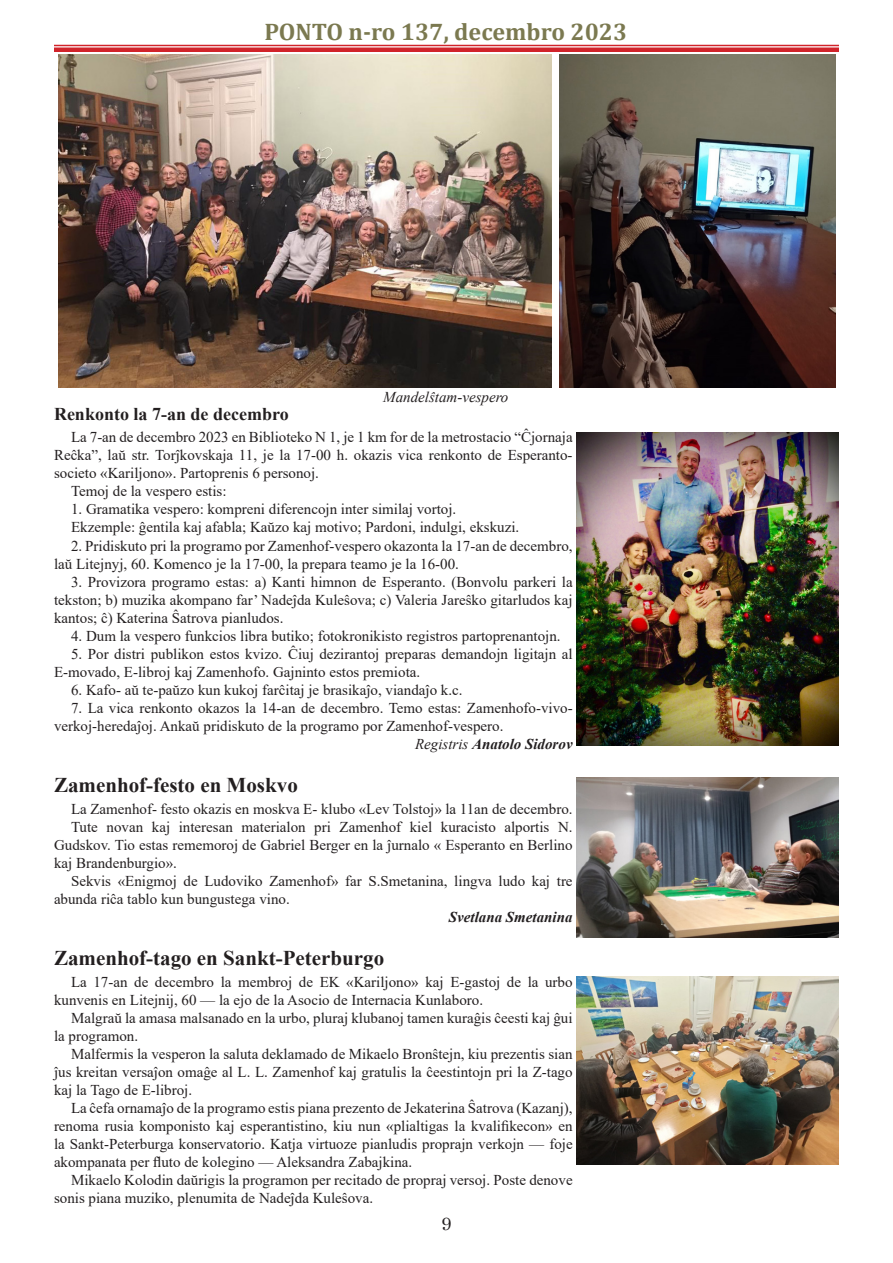
<style>
.page{position:relative;width:893px;height:1263px;background:#fff}
.page>*{position:absolute;margin:0;border:0;box-sizing:border-box;transform-origin:0 0}
.t1{font:700 24px "Cambria";color:#7b7950}
.t2{font:700 21px "Times New Roman";color:#231f20}
.t3{font:700 18px "Times New Roman";color:#231f20}
.t4{font:18px "Century";color:#231f20}
.t5{font:15px/18px "Times New Roman";color:#231f20}
.t6{font:italic 700 15px "Times New Roman";color:#231f20}
.t7{font:italic 15px "Times New Roman";color:#231f20}
.s1{font-weight:400}
</style>
<div class="page">
<hr style="left:54px;top:45px;width:785px;height:1px;background:#d1232a">
<div style="left:54px;top:47px;width:785px;height:5px;background:#d1232a"></div>
<img style="left:577px;top:433px;width:261px;height:312px">
<img style="left:58px;top:54px;width:494px;height:334px">
<img style="left:560px;top:54px;width:275px;height:334px">
<img style="left:577px;top:777px;width:262px;height:161px">
<img style="left:577px;top:977px;width:262px;height:187px">
<h1 class="t1" style="left:264px;top:15px;width:364px">PONTO n-ro 137, decembro 2023</h1>
<p class="t7" style="left:383px;top:387px;width:127px">Mandelŝtam-vespero</p>
<p class="t3" style="left:54px;top:401px;width:236px">Renkonto la 7-an de decembro</p>
<p class="t5" style="left:71px;top:428px;width:503px">La 7-an de decembro 2023 en Biblioteko N 1, je 1 km for de la metrostacio “Ĉjornaja</p>
<p class="t5" style="left:54px;top:446px;width:520px">Reĉka”, laŭ str. Torĵkovskaja 11, je la 17-00 h. okazis vica renkonto de Esperanto-</p>
<p class="t5" style="left:54px;top:464px;width:266px">societo «Kariljono». Partoprenis 6 personoj.</p>
<p class="t5" style="left:71px;top:482px;width:157px">Temoj de la vespero estis:</p>
<p class="t5" style="left:71px;top:500px;width:450px">1. Gramatika vespero: kompreni diferencojn inter similaj vortoj.<br>Ekzemple: ĝentila kaj afabla; Kaŭzo kaj motivo; Pardoni, indulgi, ekskuzi.</p>
<p class="t5" style="left:54px;top:536px;width:520px;text-indent:17px">2. Pridiskuto pri la programo por Zamenhof-vespero okazonta la 17-an de decembro, laŭ Litejnyj, 60. Komenco je la 17-00, la prepara teamo je la 16-00.</p>
<p class="t5" style="left:54px;top:572px;width:520px;text-align:justify;text-indent:17px">3. Provizora programo estas: a) Kanti himnon de Esperanto. (Bonvolu parkeri la tekston; b) muzika akompano far’ Nadeĵda Kuleŝova; c) Valeria Jareŝko gitarludos kaj kantos; ĉ) Katerina Ŝatrova pianludos.</p>
<p class="t5" style="left:71px;top:626px;width:491px">4. Dum la vespero funkcios libra butiko; fotokronikisto registros partoprenantojn.</p>
<p class="t5" style="left:54px;top:644px;width:520px;text-indent:17px">5. Por distri publikon estos kvizo. Ĉiuj dezirantoj preparas demandojn ligitajn al<br>E-movado, E-libroj kaj Zamenhofo. Gajninto estos premiota.</p>
<p class="t5" style="left:71px;top:680px;width:393px">6. Kafo- aŭ te-paŭzo kun kukoj farĉitaj je brasikaĵo, viandaĵo k.c.</p>
<p class="t5" style="left:71px;top:698px;width:503px">7. La vica renkonto okazos la 14-an de decembro. Temo estas: Zamenhofo-vivo-</p>
<p class="t5" style="left:54px;top:716px;width:451px">verkoj-heredaĵoj. Ankaŭ pridiskuto de la programo por Zamenhof-vespero.</p>
<p class="t6" style="left:415px;top:733px;width:159px"><span class="s1">Registris</span> Anatolo Sidorov</p>
<h2 class="t2" style="left:54px;top:769px;width:245px">Zamenhof-festo en Moskvo</h2>
<p class="t5" style="left:71px;top:799px;width:503px">La Zamenhof- festo okazis en moskva E- klubo «Lev Tolstoj» la 11an de decembro.</p>
<p class="t5" style="left:71px;top:817px;width:503px">Tute novan kaj interesan materialon pri Zamenhof kiel kuracisto alportis N.</p>
<p class="t5" style="left:54px;top:835px;width:520px">Gudskov. Tio estas rememoroj de Gabriel Berger en la ĵurnalo « Esperanto en Berlino</p>
<p class="t5" style="left:54px;top:853px;width:125px">kaj Brandenburgio».</p>
<p class="t5" style="left:71px;top:871px;width:503px">Sekvis «Enigmoj de Ludoviko Zamenhof» far S.Smetanina, lingva ludo kaj tre</p>
<p class="t5" style="left:54px;top:889px;width:237px">abunda riĉa tablo kun bungustega vino.</p>
<p class="t6" style="left:449px;top:906px;width:125px">Svetlana Smetanina</p>
<h2 class="t2" style="left:54px;top:943px;width:332px">Zamenhof-tago en Sankt-Peterburgo</h2>
<p class="t5" style="left:54px;top:973px;width:520px;text-indent:17px">La 17-an de decembro la membroj de EK «Kariljono» kaj E-gastoj de la urbo kunvenis en Litejnij, 60 — la ejo de la Asocio de Internacia Kunlaboro.</p>
<p class="t5" style="left:54px;top:1009px;width:520px;text-indent:17px">Malgraŭ la amasa malsanado en la urbo, pluraj klubanoj tamen kuraĝis ĉeesti kaj ĝui la programon.</p>
<p class="t5" style="left:54px;top:1045px;width:520px;text-align:justify;text-indent:17px">Malfermis la vesperon la saluta deklamado de Mikaelo Bronŝtejn, kiu prezentis sian ĵus kreitan versaĵon omaĝe al L. L. Zamenhof kaj gratulis la ĉeestintojn pri la Z-tago kaj la Tago de E-libroj.</p>
<p class="t5" style="left:54px;top:1099px;width:520px;text-align:justify;text-indent:17px">La ĉefa ornamaĵo de la programo estis piana prezento de Jekaterina Ŝatrova (Kazanj), renoma rusia komponisto kaj esperantistino, kiu nun «plialtigas la kvalifikecon» en la Sankt-Peterburga konservatorio. Katja virtuoze pianludis proprajn verkojn — foje akompanata per fluto de kolegino — Aleksandra Zabajkina.</p>
<p class="t5" style="left:54px;top:1171px;width:520px;text-indent:17px">Mikaelo Kolodin daŭrigis la programon per recitado de propraj versoj. Poste denove sonis piana muziko, plenumita de Nadeĵda Kuleŝova.</p>
<p class="t4" style="left:441px;top:1208px;width:12px">9</p>
</div>
